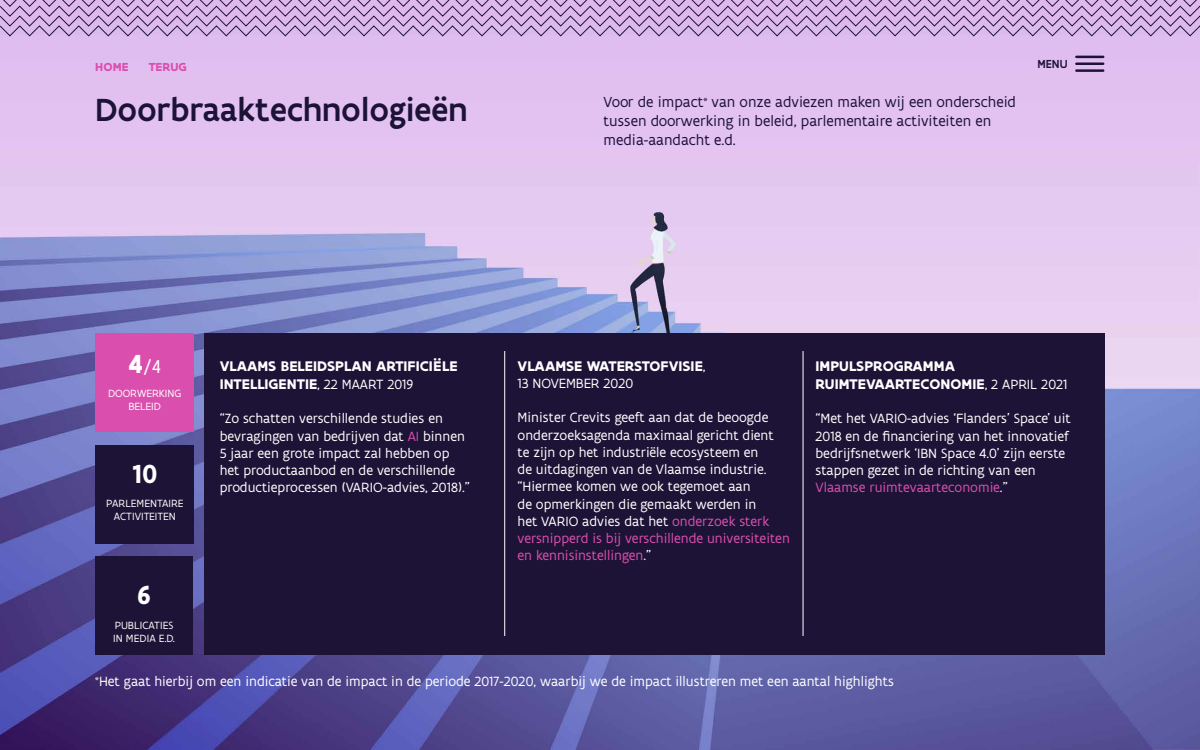
<style>
.page{position:relative;width:1200px;height:750px;background:#fff}
.page>*{position:absolute;margin:0;border:0;box-sizing:border-box;transform-origin:0 0}
.t1{font:500 34.38px "Flanders Art Sans";color:#1d1336}
.t2{font:700 condensed 28.12px "Flanders Art Sans";color:#fff}
.t3{font:15.62px/18.8px "Flanders Art Sans";color:#1d1336}
.t4{font:700 15px/18px "Flanders Art Sans";color:#fff}
.t5{font:14.38px/17.2px "Flanders Art Sans";color:#fff}
.t6{font:700 12.5px "Flanders Art Sans";letter-spacing:.005em;color:#da4fad}
.t7{font:500 12.5px "Flanders Art Sans";color:#1d1336}
.t8{font:11.25px/13.5px "Flanders Art Sans";color:#fff;text-align:center}
.s1{font-weight:400;font-stretch:normal;font-size:20px}
.s2{font-weight:400;font-size:20px}
.s3{font-weight:400;font-size:14.38px}
.s4{color:#da4fae}
</style>
<div class="page">
<img style="left:0;top:36px;width:1200px;height:714px">
<svg style="left:0;top:0;width:1200px;height:36px;background:#c2a0d2"></svg>
<div style="left:95px;top:445px;width:99px;height:99px;background:#1d1336"></div>
<div style="left:95px;top:556px;width:98px;height:99px;background:#1d1336"></div>
<hr style="left:1076px;top:56px;width:27px;height:2px;background:#1d1336">
<hr style="left:1076px;top:62px;width:27px;height:3px;background:#1d1336">
<hr style="left:1076px;top:69px;width:27px;height:3px;background:#1d1336">
<div style="left:95px;top:334px;width:99px;height:98px;background:#da4fad"></div>
<div style="left:204px;top:334px;width:900px;height:321px;background:#1d1336"></div>
<hr style="left:504px;top:351px;width:1px;height:285px;background:#fff">
<hr style="left:803px;top:351px;width:1px;height:285px;background:#fff">
<p class="t6" style="left:95px;top:59px;width:35px">HOME</p>
<p class="t6" style="left:149px;top:59px;width:40px">TERUG</p>
<p class="t7" style="left:1037px;top:56px;width:32px">MENU</p>
<h1 class="t1" style="left:95px;top:89px;width:374px">Doorbraaktechnologieën</h1>
<p class="t3" style="left:604px;top:93px;width:414px">Voor de impact<sup>*</sup> van onze adviezen maken wij een onderscheid tussen doorwerking in beleid, parlementaire activiteiten en media-aandacht e.d.</p>
<h2 class="t2" style="left:129px;top:348px;width:33px">4<span class="s1">/</span><span class="s2">4</span></h2>
<p class="t4" style="left:816px;top:357px;width:254px">IMPULSPROGRAMMA<br>RUIMTEVAARTECONOMIE<span class="s3">, 2 APRIL 2021</span></p>
<p class="t5" style="left:816px;top:410px;width:257px">“Met het VARIO-advies ‘Flanders’ Space’ uit 2018 en de financiering van het innovatief bedrijfsnetwerk ‘IBN Space 4.0’ zijn eerste stappen gezet in de richting van een <span class="s4">Vlaamse ruimtevaarteconomie</span>.”</p>
<p class="t4" style="left:220px;top:357px;width:239px">VLAAMS BELEIDSPLAN ARTIFICIËLE<br>INTELLIGENTIE<span class="s3">, 22 MAART 2019</span></p>
<p class="t5" style="left:220px;top:410px;width:252px">“Zo schatten verschillende studies en bevragingen van bedrijven dat <span class="s4">AI</span> binnen 5 jaar een grote impact zal hebben op het productaanbod en de verschillende productieprocessen (VARIO-advies, 2018).”</p>
<p class="t4" style="left:518px;top:357px;width:190px">VLAAMSE WATERSTOFVISIE<span class="s3">,</span></p>
<p class="t5" style="left:518px;top:374px;width:117px">13 NOVEMBER 2020</p>
<p class="t5" style="left:518px;top:409px;width:274px">Minister Crevits geeft aan dat de beoogde onderzoeksagenda maximaal gericht dient<br>te zijn op het industriële ecosysteem en<br>de uitdagingen van de Vlaamse industrie. “Hiermee komen we ook tegemoet aan<br>de opmerkingen die gemaakt werden in<br>het VARIO advies dat het <span class="s4">onderzoek sterk versnipperd is bij verschillende universiteiten en kennisinstellingen</span>.”</p>
<p class="t8" style="left:108px;top:386px;width:75px">DOORWERKING<br>BELEID</p>
<h2 class="t2" style="left:132px;top:459px;width:27px">10</h2>
<p class="t8" style="left:106px;top:496px;width:79px">PARLEMENTAIRE<br>ACTIVITEITEN</p>
<h2 class="t2" style="left:137px;top:579px;width:15px">6</h2>
<p class="t8" style="left:113px;top:618px;width:63px;text-align:left">PUBLICATIES<br>IN MEDIA E.D.</p>
<p class="t5" style="left:95px;top:672px;width:800px"><sup>*</sup>Het gaat hierbij om een indicatie van de impact in de periode 2017-2020, waarbij we de impact illustreren met een aantal highlights</p>
</div>
